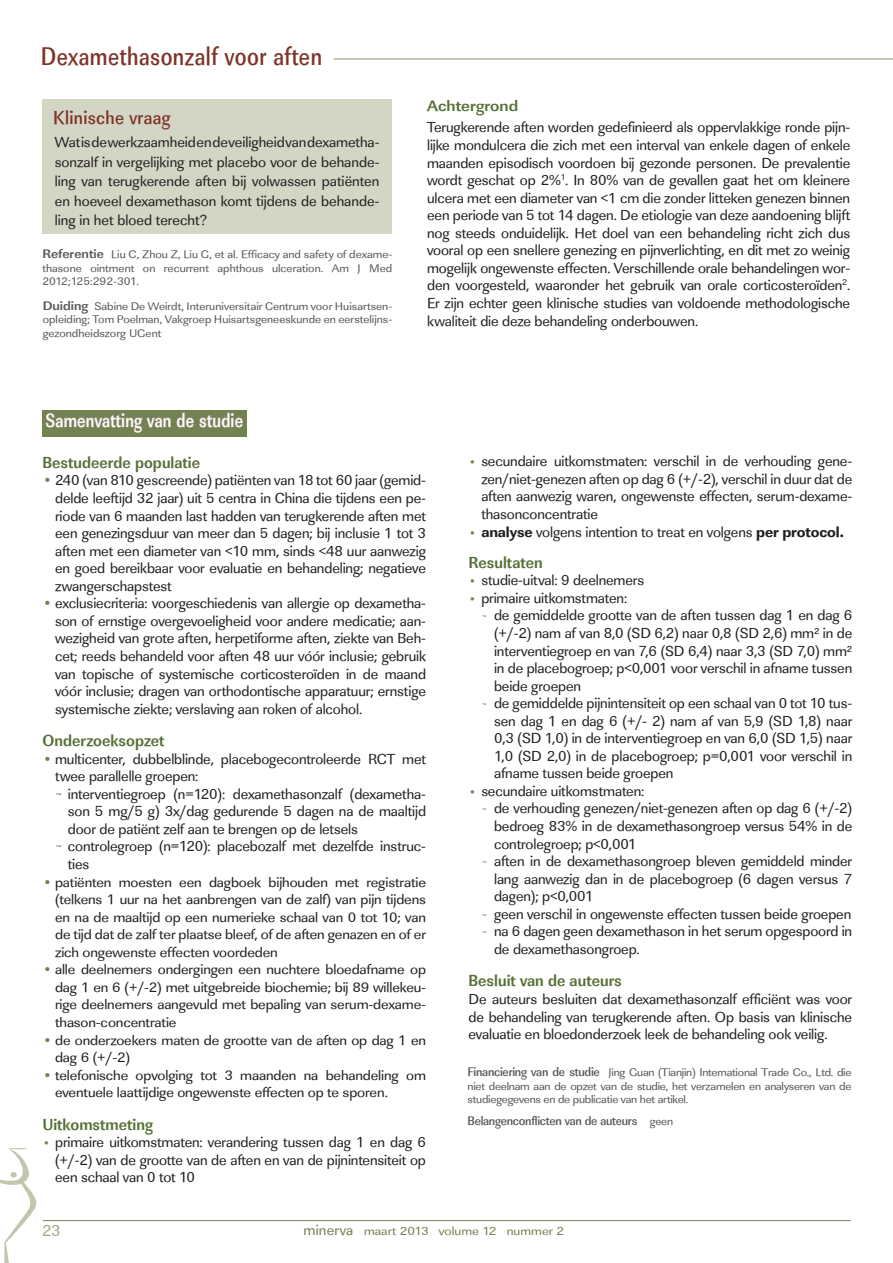
<style>
.page{position:relative;width:893px;height:1263px;background:#fff}
.page>*{position:absolute;margin:0;border:0;box-sizing:border-box;transform-origin:0 0}
.t1{font:500 26.4px "Linear Std Nr";letter-spacing:.02em;color:#7e3528;scale:.91 1}
.titel_0{font:500 19.8px "Linear Std Nr";letter-spacing:.015em;color:#fff;scale:.91 1}
.titel_box{font:500 19.5px "Linear Std Nr";letter-spacing:.015em;color:#7e3528}
.paragraaftitelsamenv{font:700 16.5px "Linear Std Cd";color:#577036}
.PARAGRAAFNIEUWTITEL{font:700 16.5px "Linear Std Cd";color:#577036}
.t2{font:16.5px "Linear Std";color:#9ea684}
.titel_3{font:700 15.6px "Linear Std";color:#577036;scale:1.05 1}
.tekst{font:15px/17.5px "Linear Std";letter-spacing:-.01em;color:#231f20;text-align:justify}
.t3{font:14.25px/17.5px "Linear Std";letter-spacing:-.01em;color:#231f20;text-align:justify;scale:1.05 1}
.t4{font:500 12.9px "Linear Std Nr";letter-spacing:-.02em;color:#57585a;scale:1.05 1}
.t5{font:12.15px "Linear Std";color:#728250;scale:1.11 1}
.titel_edito{font:11.4px/13.5px "Linear Std";color:#57585a;text-align:justify;scale:1.05 1}
.s1{font-weight:700;font-size:12.9px}
.s2{color:#728250}
.s3{font-size:12px;color:#728250}
.s4{font-family:"Linear Std Xbold";font-size:12px;color:#728250}
.s5{font-family:"Linear Std Xbold"}
.s6{font-family:"Linear Std Nr";font-weight:500;font-size:12.9px}
.s7{font-family:"Linear Std";font-weight:400;font-size:11.4px}
.s8{font-size:15px}
</style>
<div class="page">
<hr style="left:43px;top:1220px;width:808px;height:1px;background:#728250">
<div style="left:42px;top:100px;width:350px;height:134px;background:#d3d5c5"></div>
<div style="left:42px;top:410px;width:204px;height:26px;background:#728250"></div>
<svg style="left:45px;top:412px;width:198px;height:21px"></svg>
<hr style="left:334px;top:59px;width:559px;height:1px;background:#657941">
<svg style="left:0;top:1148px;width:37px;height:115px"></svg>
<p class="t1" style="left:41px;top:41px;width:310px">Dexamethasonzalf voor aften</p>
<p class="titel_box" style="left:53px;top:106px;width:119px">Klinische vraag</p>
<p class="tekst" style="left:55px;top:132px;width:326px;line-height:19.5px">Wat is de werkzaamheid en de veiligheid van dexametha&shy;sonzalf in vergelijking met placebo voor de behande&shy;ling van terugkerende aften bij volwassen patiënten en hoeveel dexamethason komt tijdens de behande&shy;ling in het bloed terecht?</p>
<p class="titel_edito" style="left:42px;top:248px;width:335px"><span class="s1">Referentie</span> Liu C, Zhou Z, Liu G, et al. Efficacy and safety of dexame&shy;thasone ointment on recurrent aphthous ulceration. Am J Med 2012;125:292-301.</p>
<p class="titel_edito" style="left:43px;top:299px;width:334px"><span class="s1">Duiding</span> Sabine De Weirdt, Interuniversitair Centrum voor Huisartsen&shy;opleiding; Tom Poelman, Vakgroep Huisartsgeneeskunde en eerstelijns&shy;gezondheidszorg UGent</p>
<p class="titel_0" style="left:46px;top:408px;width:219px">Samenvatting van de studie</p>
<p class="titel_3" style="left:427px;top:96px;width:88px">Achtergrond</p>
<p class="tekst" style="left:427px;top:119px;width:425px">Terugkerende aften worden gedefinieerd als oppervlakkige ronde pijn&shy;lijke mondulcera die zich met een interval van enkele dagen of enkele maanden episodisch voordoen bij gezonde personen. De prevalentie wordt geschat op 2%<sup>1</sup>. In 80% van de gevallen gaat het om kleinere ulcera met een diameter van &lt;1 cm die zonder litteken genezen binnen een periode van 5 tot 14 dagen. De etiologie van deze aandoening blijft nog steeds onduidelijk. Het doel van een behandeling richt zich dus vooral op een snellere genezing en pijnverlichting, en dit met zo weinig mogelijk ongewenste effecten. Verschillende orale behandelingen wor&shy;den voorgesteld, waaronder het gebruik van orale corticosteroïden<sup>2</sup>.<br>Er zijn echter geen klinische studies van voldoende methodologische kwaliteit die deze behandeling onderbouwen.</p>
<p class="paragraaftitelsamenv" style="left:42px;top:452px;width:159px">Bestudeerde populatie</p>
<p class="tekst" style="left:55px;top:472px;width:372px;text-indent:-13px"><span class="s2">•</span> 240 (van 810 gescreende) patiënten van 18 tot 60 jaar (gemid&shy;delde leeftijd 32 jaar) uit 5 centra in China die tijdens een pe&shy;riode van 6 maanden last hadden van terugkerende aften met een genezingsduur van meer dan 5 dagen; bij inclusie 1 tot 3 aften met een diameter van &lt;10 mm, sinds &lt;48 uur aanwezig en goed bereikbaar voor evaluatie en behandeling; negatieve zwangerschapstest</p>
<p class="tekst" style="left:55px;top:595px;width:372px;text-indent:-13px"><span class="s2">•</span> exclusiecriteria: voorgeschiedenis van allergie op dexametha&shy;son of ernstige overgevoeligheid voor andere medicatie; aan&shy;wezigheid van grote aften, herpetiforme aften, ziekte van Beh&shy;cet; reeds behandeld voor aften 48 uur vóór inclusie; gebruik van topische of systemische corticosteroïden in de maand vóór inclusie; dragen van orthodontische apparatuur; ernstige systemische ziekte; verslaving aan roken of alcohol.</p>
<p class="paragraaftitelsamenv" style="left:42px;top:731px;width:124px">Onderzoeksopzet</p>
<p class="tekst" style="left:55px;top:750px;width:372px;text-indent:-13px"><span class="s2">•</span> multicenter, dubbelblinde, placebogecontroleerde RCT met twee parallelle groepen:</p>
<p class="tekst" style="left:68px;top:785px;width:360px;text-indent:-13px"><span class="s2">~</span> interventiegroep (n=120): dexamethasonzalf (dexametha&shy;son 5 mg/5 g) 3x/dag gedurende 5 dagen na de maaltijd door de patiënt zelf aan te brengen op de letsels</p>
<p class="tekst" style="left:68px;top:838px;width:360px;text-indent:-13px"><span class="s2">~</span> controlegroep (n=120): placebozalf met dezelfde instruc&shy;ties</p>
<p class="t3" style="left:55px;top:873px;width:355px;text-indent:-13px"><span class="s2">•</span> patiënten moesten een dagboek bijhouden met registratie (telkens 1 uur na het aanbrengen van de zalf) van pijn tijdens en na de maaltijd op een numerieke schaal van 0 tot 10; van de tijd dat de zalf ter plaatse bleef, of de aften genazen en of er zich ongewenste effecten voordeden</p>
<p class="t3" style="left:55px;top:961px;width:355px;text-indent:-13px"><span class="s2">•</span> alle deelnemers ondergingen een nuchtere bloedafname op dag 1 en 6 (+/-2) met uitgebreide biochemie; bij 89 willekeu&shy;rige deelnemers aangevuld met bepaling van serum-dexame&shy;thason-concentratie</p>
<p class="t3" style="left:55px;top:1031px;width:355px;text-indent:-13px"><span class="s2">•</span> de onderzoekers maten de grootte van de aften op dag 1 en dag 6 (+/-2)</p>
<p class="t3" style="left:55px;top:1066px;width:355px;text-indent:-13px"><span class="s2">•</span> telefonische opvolging tot 3 maanden na behandeling om eventuele laattijdige ongewenste effecten op te sporen.</p>
<p class="paragraaftitelsamenv" style="left:42px;top:1114px;width:112px">Uitkomstmeting</p>
<p class="tekst" style="left:55px;top:1134px;width:372px;text-indent:-13px"><span class="s3">•</span> primaire uitkomstmaten: verandering tussen dag 1 en dag 6 (+/-2) van de grootte van de aften en van de pijnintensiteit op een schaal van 0 tot 10</p>
<p class="tekst" style="left:481px;top:453px;width:372px;text-indent:-13px"><span class="s3">•</span> secundaire uitkomstmaten: verschil in de verhouding gene&shy;zen/niet-genezen aften op dag 6 (+/-2), verschil in duur dat de aften aanwezig waren, ongewenste effecten, serum-dexame&shy;thasonconcentratie</p>
<p class="tekst" style="left:469px;top:523px;width:377px"><span class="s4">•</span> <span class="s5">analyse</span> volgens intention to treat en volgens <span class="s5">per protocol.</span></p>
<p class="paragraaftitelsamenv" style="left:469px;top:552px;width:76px">Resultaten</p>
<p class="tekst" style="left:469px;top:572px;width:177px"><span class="s3">•</span> studie-uitval: 9 deelnemers</p>
<p class="tekst" style="left:469px;top:589px;width:160px"><span class="s3">•</span> primaire uitkomstmaten:</p>
<p class="tekst" style="left:494px;top:607px;width:360px;text-indent:-13px"><span class="s3">~</span> de gemiddelde grootte van de aften tussen dag 1 en dag 6 (+/-2) nam af van 8,0 (SD 6,2) naar 0,8 (SD 2,6) mm² in de interventiegroep en van 7,6 (SD 6,4) naar 3,3 (SD 7,0) mm² in de placebogroep; p&lt;0,001 voor verschil in afname tussen beide groepen</p>
<p class="tekst" style="left:494px;top:694px;width:360px;text-indent:-13px"><span class="s3">~</span> de gemiddelde pijnintensiteit op een schaal van 0 tot 10 tus&shy;sen dag 1 en dag 6 (+/- 2) nam af van 5,9 (SD 1,8) naar 0,3 (SD 1,0) in de interventiegroep en van 6,0 (SD 1,5) naar 1,0 (SD 2,0) in de placebogroep; p=0,001 voor verschil in afname tussen beide groepen</p>
<p class="tekst" style="left:469px;top:782px;width:177px"><span class="s3">•</span> secundaire uitkomstmaten:</p>
<p class="tekst" style="left:494px;top:800px;width:360px;text-indent:-13px"><span class="s3">~</span> de verhouding genezen/niet-genezen aften op dag 6 (+/-2) bedroeg 83% in de dexamethasongroep versus 54% in de controlegroep; p&lt;0,001</p>
<p class="tekst" style="left:494px;top:852px;width:360px;text-indent:-13px"><span class="s3">~</span> aften in de dexamethasongroep bleven gemiddeld minder lang aanwezig dan in de placebogroep (6 dagen versus 7 dagen); p&lt;0,001</p>
<p class="tekst" style="left:481px;top:905px;width:371px"><span class="s3">~</span> geen verschil in ongewenste effecten tussen beide groepen</p>
<p class="tekst" style="left:494px;top:923px;width:360px;text-indent:-13px"><span class="s3">~</span> na 6 dagen geen dexamethason in het serum opgespoord in de dexamethasongroep.</p>
<p class="PARAGRAAFNIEUWTITEL" style="left:469px;top:971px;width:155px">Besluit van de auteurs</p>
<p class="tekst" style="left:469px;top:990px;width:385px">De auteurs besluiten dat dexamethasonzalf efficiënt was voor de behandeling van terugkerende aften. Op basis van klinische evaluatie en bloedonderzoek leek de behandeling ook veilig.</p>
<p class="titel_edito" style="left:467px;top:1065px;width:367px"><span class="s6">Financiering van de studie</span> Jing Guan (Tianjin) International Trade Co., Ltd. die niet deelnam aan de opzet van de studie, het verzamelen en analyseren van de studiegegevens en de publicatie van het artikel.</p>
<p class="t4" style="left:468px;top:1113px;width:197px">Belangenconflicten van de auteurs <span class="s7">geen</span></p>
<p class="t2" style="left:42px;top:1221px;width:20px">23</p>
<p class="t5" style="left:304px;top:1223px;width:236px"><span class="s8">minerva</span> maart 2013 volume 12 nummer 2</p>
</div>
